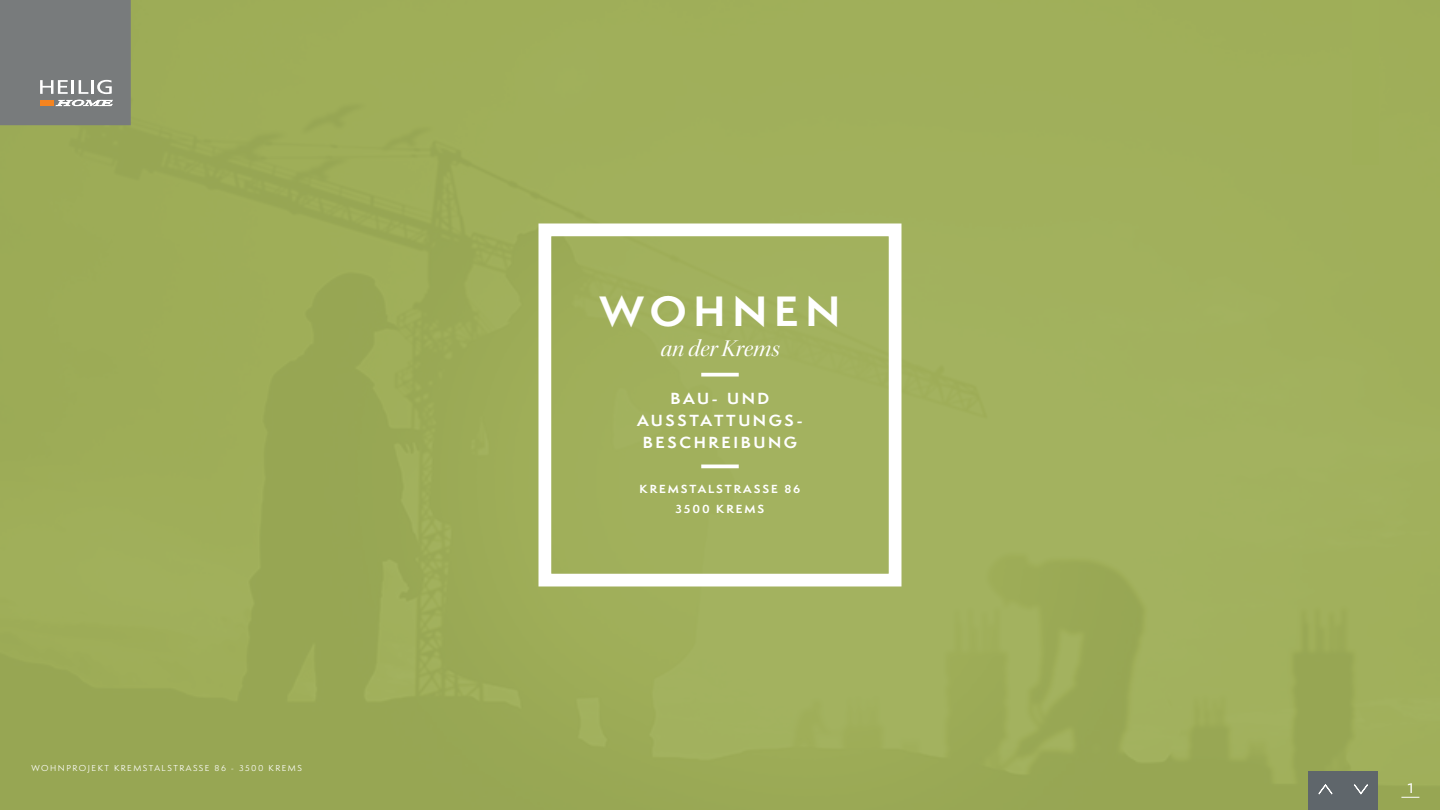
<style>
.page{position:relative;width:1440px;height:810px;background:#fff}
.page>*{position:absolute;margin:0;border:0;box-sizing:border-box;transform-origin:0 0}
.t1{font:700 39px "Semplicita Pro";letter-spacing:.17em;color:#fff;scale:1.04 1}
.t2{font:24.38px "Kepler Std It Disp";letter-spacing:-.005em;color:#fff}
.t3{font:14.85px "Basic Sans";color:#fff}
.t4{font:700 14.77px "Semplicita Pro";letter-spacing:.17em;color:#fff;scale:1.04 1}
.t5{font:700 10.8px "Semplicita Pro";letter-spacing:.17em;color:#fff;scale:1.04 1}
.t6{font:7.95px "Semplicita Pro";letter-spacing:.18em;color:#fff;scale:1.04 1}
</style>
<div class="page">
<img style="left:0;top:0;width:1440px;height:810px">
<div style="left:1344px;top:771px;width:34px;height:39px;background:#5f666b"></div>
<svg style="left:1354px;top:784px;width:14px;height:10px"></svg>
<div style="left:1308px;top:771px;width:35px;height:39px;background:#5f666b"></div>
<svg style="left:1319px;top:784px;width:13px;height:10px"></svg>
<svg style="left:1401px;top:797px;width:18px;height:1px"></svg>
<div style="left:1352px;top:0;width:26px;height:165px;background:#9faf58"></div>
<svg style="left:532px;top:217px;width:376px;height:376px;background:#adba71"></svg>
<hr style="left:701px;top:465px;width:38px;height:3px;background:#fff">
<svg style="left:0;top:0;width:133px;height:128px;background:#7e817e"></svg>
<svg style="left:701px;top:373px;width:38px;height:4px"></svg>
<p class="t6" style="left:32px;top:763px;width:261px">WOHNPROJEKT KREMSTALSTRASSE 86 - 3500 KREMS</p>
<p class="t1" style="left:600px;top:283px;width:233px">WOHNEN</p>
<p class="t2" style="left:661px;top:334px;width:120px">an der Krems</p>
<p class="t4" style="left:671px;top:388px;width:97px">BAU- UND</p>
<p class="t4" style="left:637px;top:410px;width:161px">AUSSTATTUNGS-</p>
<p class="t4" style="left:643px;top:432px;width:150px">BESCHREIBUNG</p>
<p class="t5" style="left:640px;top:481px;width:156px">KREMSTALSTRASSE 86</p>
<p class="t5" style="left:676px;top:501px;width:87px">3500 KREMS</p>
<p class="t3" style="left:1408px;top:779px;width:7px">1</p>
</div>
